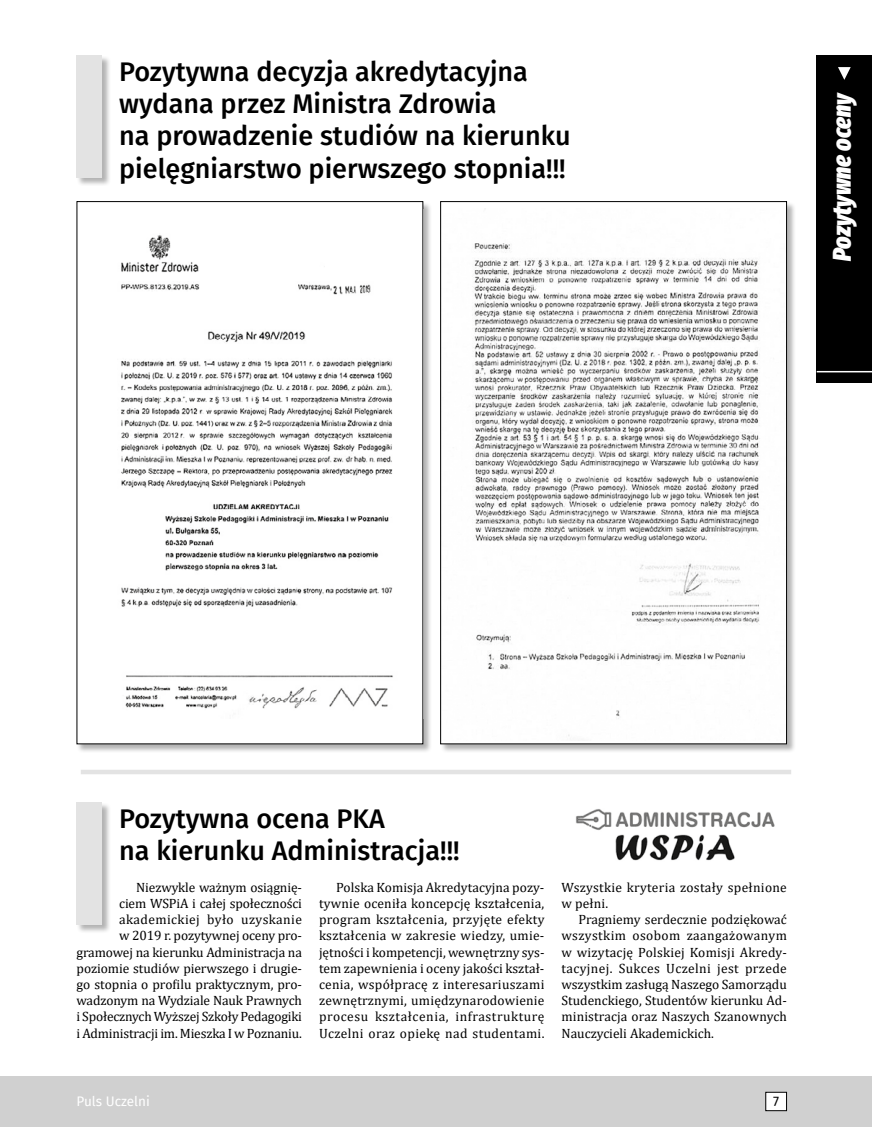
<style>
.page{position:relative;width:872px;height:1127px;background:#fff}
.page>*{position:absolute;margin:0;border:0;box-sizing:border-box;transform-origin:0 0}
.t1{font:500 27px/32.4px "Fira Sans";color:#000}
.t2{font:italic 900 extra-condensed 25.5px "Fira Sans";letter-spacing:-.01em;color:#fff}
.t3{font:13.5px/16.2px "Cambria";letter-spacing:-.01em;color:#000;text-align:justify}
.t4{font:13.5px/16.2px "Cambria";letter-spacing:.02em;color:#000}
.t5{font:13.5px "Fira Sans";color:#fff}
.t6{font:13.5px "Fira Sans";color:#000}
</style>
<div class="page">
<div style="left:76px;top:201px;width:356px;height:552px;background:#000;opacity:.3"></div>
<div style="left:77px;top:202px;width:346px;height:542px;background:#fff"></div>
<img style="left:121px;top:235px;width:272px;height:474px">
<div style="left:440px;top:201px;width:355px;height:552px;background:#000;opacity:.3"></div>
<img style="left:442px;top:208px;width:343px;height:532px">
<div style="left:76px;top:55px;width:35px;height:131px;background:#000;opacity:.3"></div>
<div style="left:77px;top:55px;width:25px;height:122px;background:#e3e3e3"></div>
<div style="left:76px;top:802px;width:35px;height:131px;background:#000;opacity:.3"></div>
<div style="left:77px;top:803px;width:25px;height:122px;background:#e3e3e3"></div>
<img style="left:576px;top:809px;width:199px;height:52px">
<hr style="left:81px;top:770px;width:710px;height:4px;background:#e3e3e3">
<div style="left:0;top:1076px;width:872px;height:51px;background:#d0d0d0"></div>
<div style="left:816px;top:55px;width:56px;height:328px;background:#000"></div>
<svg style="left:838px;top:67px;width:12px;height:13px"></svg>
<hr style="left:816px;top:371px;width:56px;height:1px;background:#fff">
<div style="left:765px;top:1092px;width:21px;height:18px;background:#fff"></div>
<div style="left:765px;top:1092px;width:22px;height:19px;border:1px solid #000"></div>
<h1 class="t1" style="left:119px;top:54px;width:453px">Pozytywna decyzja akredytacyjna wydana przez Ministra Zdrowia<br>na prowadzenie studiów na kierunku pielęgniarstwo pierwszego stopnia!!!</h1>
<h2 class="t2" style="left:819px;top:261px;width:171px;rotate:-90deg">Pozytywne oceny</h2>
<h1 class="t1" style="left:119px;top:801px;width:342px">Pozytywna ocena PKA<br>na kierunku Administracja!!!</h1>
<p class="t3" style="left:319px;top:879px;width:227px;text-indent:17px">Polska Komisja Akredytacyjna pozy&shy;tywnie oceniła koncepcję kształcenia, program kształcenia, przyjęte efekty kształcenia w zakresie wiedzy, umie&shy;jętności i kompetencji, wewnętrzny sys&shy;tem zapewnienia i oceny jakości kształ&shy;cenia, współpracę z interesariuszami zewnętrznymi, umiędzynarodowienie procesu kształcenia, infrastrukturę Uczelni oraz opiekę nad studentami.</p>
<p class="t4" style="left:561px;top:879px;width:227px">Wszystkie kryteria zostały spełnione w pełni.</p>
<p class="t3" style="left:77px;top:879px;width:227px;text-align:right">Niezwykle ważnym osiągnię-<br>ciem WSPiA i całej społeczności akademickiej było uzyskanie<br>w 2019 r. pozytywnej oceny pro&shy;gramowej na kierunku Administracja na poziomie studiów pierwszego i drugie&shy;go stopnia o profilu praktycznym, pro&shy;wadzonym na Wydziale Nauk Prawnych i Społecznych Wyższej Szkoły Pedagogiki i Administracji im. Mieszka I w Poznaniu.</p>
<p class="t3" style="left:561px;top:911px;width:227px;text-indent:17px">Pragniemy serdecznie podziękować wszystkim osobom zaangażowanym w wizytację Polskiej Komisji Akredy&shy;tacyjnej. Sukces Uczelni jest przede wszystkim zasługą Naszego Samorządu Studenckiego, Studentów kierunku Ad&shy;ministracja oraz Naszych Szanownych Nauczycieli Akademickich.</p>
<p class="t5" style="left:77px;top:1090px;width:75px">Puls Uczelni</p>
<p class="t6" style="left:773px;top:1091px;width:7px">7</p>
</div>
